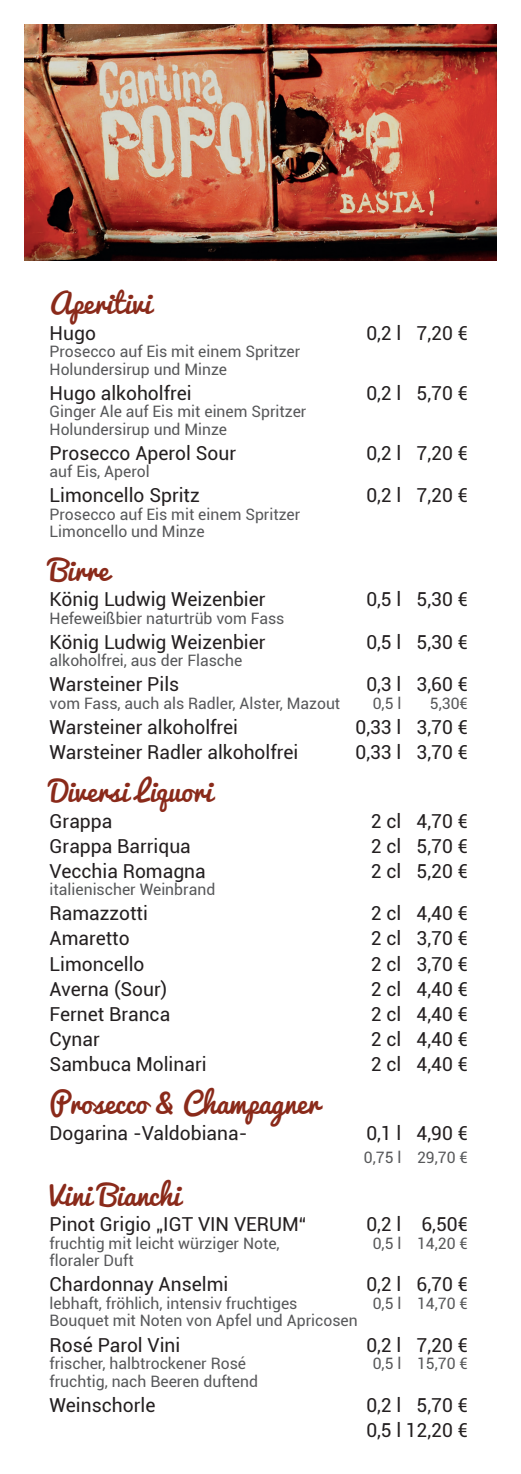
<style>
.page{position:relative;width:521px;height:1474px;background:#fff}
.page>*{position:absolute;margin:0;border:0;box-sizing:border-box;transform-origin:0 0}
.t1{font:28px "Pacifico";color:#8a2a1a}
.t2{font:19.25px/25px "Roboto";color:#231f20}
.t3{font:15.75px/17.5px "Roboto";color:#57585a}
</style>
<div class="page">
<img style="left:25px;top:25px;width:471px;height:235px">
<h1 class="t1" style="left:50px;top:288px;width:103px">Aperitivi</h1>
<p class="t2" style="left:50px;top:319px;width:48px">Hugo</p>
<p class="t2" style="left:366px;top:319px;width:103px">0,2 l 7,20 €</p>
<p class="t3" style="left:50px;top:342px;width:252px">Prosecco auf Eis mit einem Spritzer<br>Holundersirup und Minze</p>
<p class="t2" style="left:50px;top:379px;width:143px">Hugo alkoholfrei</p>
<p class="t2" style="left:366px;top:379px;width:103px">0,2 l 5,70 €</p>
<p class="t3" style="left:50px;top:402px;width:258px">Ginger Ale auf Eis mit einem Spritzer<br>Holundersirup und Minze</p>
<p class="t2" style="left:50px;top:439px;width:188px">Prosecco Aperol Sour</p>
<p class="t2" style="left:366px;top:439px;width:103px">0,2 l 7,20 €</p>
<p class="t3" style="left:50px;top:462px;width:102px">auf Eis, Aperol</p>
<p class="t2" style="left:50px;top:482px;width:152px">Limoncello Spritz</p>
<p class="t2" style="left:366px;top:482px;width:103px">0,2 l 7,20 €</p>
<p class="t3" style="left:50px;top:505px;width:252px">Prosecco auf Eis mit einem Spritzer<br>Limoncello und Minze</p>
<h1 class="t1" style="left:50px;top:555px;width:61px">Birre</h1>
<p class="t2" style="left:50px;top:586px;width:217px">König Ludwig Weizenbier</p>
<p class="t2" style="left:366px;top:586px;width:103px">0,5 l 5,30 €</p>
<p class="t3" style="left:50px;top:608px;width:236px">Hefeweißbier naturtrüb vom Fass</p>
<p class="t2" style="left:50px;top:628px;width:217px">König Ludwig Weizenbier</p>
<p class="t2" style="left:366px;top:628px;width:103px">0,5 l 5,30 €</p>
<p class="t3" style="left:50px;top:651px;width:194px">alkoholfrei, aus der Flasche</p>
<p class="t2" style="left:50px;top:671px;width:131px">Warsteiner Pils</p>
<p class="t2" style="left:366px;top:671px;width:103px">0,3 l 3,60 €</p>
<p class="t3" style="left:50px;top:693px;width:292px">vom Fass, auch als Radler, Alster, Mazout</p>
<p class="t3" style="left:373px;top:693px;width:30px">0,5 l</p>
<p class="t3" style="left:430px;top:693px;width:40px">5,30€</p>
<p class="t2" style="left:50px;top:713px;width:190px">Warsteiner alkoholfrei</p>
<p class="t2" style="left:355px;top:713px;width:114px">0,33 l 3,70 €</p>
<p class="t2" style="left:50px;top:738px;width:250px">Warsteiner Radler alkoholfrei</p>
<p class="t2" style="left:355px;top:738px;width:114px">0,33 l 3,70 €</p>
<h1 class="t1" style="left:50px;top:776px;width:164px">Diversi Liquori</h1>
<p class="t2" style="left:50px;top:807px;width:64px">Grappa</p>
<p class="t2" style="left:371px;top:807px;width:99px">2 cl 4,70 €</p>
<p class="t2" style="left:50px;top:832px;width:143px">Grappa Barriqua</p>
<p class="t2" style="left:371px;top:832px;width:99px">2 cl 5,70 €</p>
<p class="t2" style="left:50px;top:857px;width:158px">Vecchia Romagna</p>
<p class="t2" style="left:371px;top:857px;width:99px">2 cl 5,20 €</p>
<p class="t3" style="left:50px;top:880px;width:167px">italienischer Weinbrand</p>
<p class="t2" style="left:50px;top:900px;width:100px">Ramazzotti</p>
<p class="t2" style="left:371px;top:900px;width:99px">2 cl 4,40 €</p>
<p class="t2" style="left:50px;top:925px;width:82px">Amaretto</p>
<p class="t2" style="left:371px;top:925px;width:99px">2 cl 3,70 €</p>
<p class="t2" style="left:50px;top:950px;width:96px">Limoncello</p>
<p class="t2" style="left:371px;top:950px;width:99px">2 cl 3,70 €</p>
<p class="t2" style="left:50px;top:975px;width:119px">Averna (Sour)</p>
<p class="t2" style="left:371px;top:975px;width:99px">2 cl 4,40 €</p>
<p class="t2" style="left:50px;top:1000px;width:122px">Fernet Branca</p>
<p class="t2" style="left:371px;top:1000px;width:99px">2 cl 4,40 €</p>
<p class="t2" style="left:50px;top:1025px;width:52px">Cynar</p>
<p class="t2" style="left:371px;top:1025px;width:99px">2 cl 4,40 €</p>
<p class="t2" style="left:50px;top:1050px;width:158px">Sambuca Molinari</p>
<p class="t2" style="left:371px;top:1050px;width:99px">2 cl 4,40 €</p>
<h1 class="t1" style="left:50px;top:1088px;width:271px">Prosecco &amp; Champagner</h1>
<p class="t2" style="left:50px;top:1119px;width:199px">Dogarina -Valdobiana-</p>
<p class="t2" style="left:366px;top:1119px;width:103px">0,1 l 4,90 €</p>
<p class="t3" style="left:364px;top:1147px;width:106px">0,75 l 29,70 €</p>
<h1 class="t1" style="left:50px;top:1180px;width:133px">Vini Bianchi</h1>
<p class="t2" style="left:50px;top:1211px;width:258px">Pinot Grigio „IGT VIN VERUM“</p>
<p class="t2" style="left:366px;top:1211px;width:103px">0,2 l 6,50€</p>
<p class="t3" style="left:50px;top:1233px;width:232px">fruchtig mit leicht würziger Note,</p>
<p class="t3" style="left:373px;top:1233px;width:97px">0,5 l 14,20 €</p>
<p class="t3" style="left:50px;top:1251px;width:86px">floraler Duft</p>
<p class="t2" style="left:50px;top:1271px;width:180px">Chardonnay Anselmi</p>
<p class="t2" style="left:366px;top:1271px;width:103px">0,2 l 6,70 €</p>
<p class="t3" style="left:50px;top:1293px;width:249px">lebhaft, fröhlich, intensiv fruchtiges</p>
<p class="t3" style="left:373px;top:1293px;width:97px">0,5 l 14,70 €</p>
<p class="t3" style="left:50px;top:1311px;width:310px">Bouquet mit Noten von Apfel und Apricosen</p>
<p class="t2" style="left:50px;top:1331px;width:132px">Rosé Parol Vini</p>
<p class="t2" style="left:366px;top:1331px;width:103px">0,2 l 7,20 €</p>
<p class="t3" style="left:50px;top:1353px;width:198px">frischer, halbtrockener Rosé</p>
<p class="t3" style="left:373px;top:1353px;width:97px">0,5 l 15,70 €</p>
<p class="t3" style="left:50px;top:1371px;width:210px">fruchtig, nach Beeren duftend</p>
<p class="t2" style="left:50px;top:1391px;width:107px">Weinschorle</p>
<p class="t2" style="left:366px;top:1391px;width:103px">0,2 l 5,70 €<br>0,5 l 12,20 €</p>
</div>
